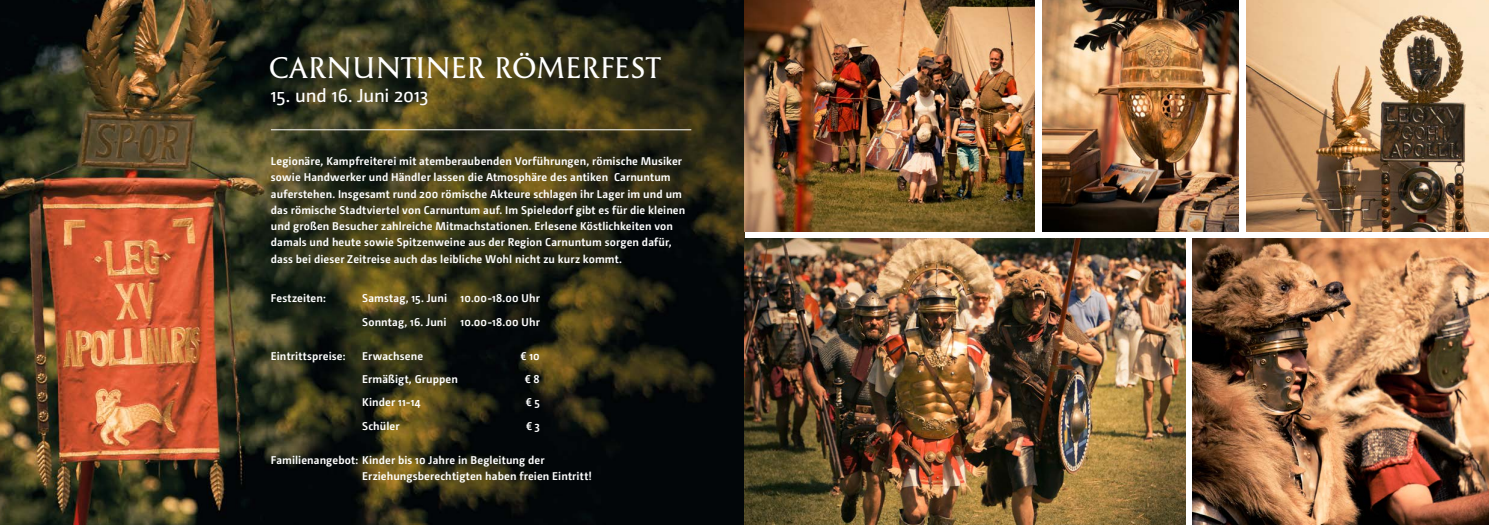
<style>
.page{position:relative;width:1489px;height:525px;background:#fff}
.page>*{position:absolute;margin:0;border:0;box-sizing:border-box;transform-origin:0 0}
.t1{font:700 27.5px "Cyan";letter-spacing:-.07em;color:#fff}
.t2{font:18.75px "Camingo";letter-spacing:-.005em;color:#fff}
.t3{font:600 11.25px/16.2px "Camingo";letter-spacing:.01em;color:#fff}
</style>
<div class="page">
<img style="left:0;top:0;width:744px;height:524px">
<hr style="left:271px;top:129px;width:420px;height:1px;background:#fff">
<img style="left:744px;top:0;width:290px;height:231px">
<img style="left:1042px;top:0;width:196px;height:231px">
<img style="left:1246px;top:0;width:242px;height:231px">
<img style="left:744px;top:238px;width:441px;height:286px">
<img style="left:1192px;top:238px;width:296px;height:286px">
<h1 class="t1" style="left:268px;top:50px;width:394px">CARNUNTINER RÖMERFEST</h1>
<h2 class="t2" style="left:271px;top:84px;width:159px">15. und 16. Juni 2013</h2>
<p class="t3" style="left:271px;top:153px;width:416px">Legionäre, Kampfreiterei mit atemberaubenden Vorführungen, römische Musiker sowie Handwerker und Händler lassen die Atmosphäre des antiken Carnuntum auferstehen. Insgesamt rund 200 römische Akteure schlagen ihr Lager im und um das römische Stadtviertel von Carnuntum auf. Im Spieledorf gibt es für die kleinen und großen Besucher zahlreiche Mitmachstationen. Erlesene Köstlichkeiten von damals und heute sowie Spitzenweine aus der Region Carnuntum sorgen dafür, dass bei dieser Zeitreise auch das leibliche Wohl nicht zu kurz kommt.</p>
<p class="t3" style="left:271px;top:290px;width:56px">Festzeiten:</p>
<p class="t3" style="left:362px;top:286px;width:179px;line-height:23.4px">Samstag, 15. Juni 10.00-18.00 Uhr<br>Sonntag, 16. Juni 10.00-18.00 Uhr</p>
<p class="t3" style="left:271px;top:347px;width:76px">Eintrittspreise:</p>
<p class="t3" style="left:362px;top:347px;width:62px">Erwachsene</p>
<p class="t3" style="left:520px;top:347px;width:21px">€ 10</p>
<p class="t3" style="left:362px;top:371px;width:97px">Ermäßigt, Gruppen</p>
<p class="t3" style="left:525px;top:371px;width:17px">€ 8</p>
<p class="t3" style="left:362px;top:394px;width:60px">Kinder 11-14</p>
<p class="t3" style="left:525px;top:394px;width:16px">€ 5</p>
<p class="t3" style="left:362px;top:417px;width:39px">Schüler</p>
<p class="t3" style="left:526px;top:417px;width:15px">€ 3</p>
<p class="t3" style="left:362px;top:451px;width:231px;text-indent:-91px">Familienangebot: Kinder bis 10 Jahre in Begleitung der<br>Erziehungsberechtigten haben freien Eintritt!</p>
</div>
